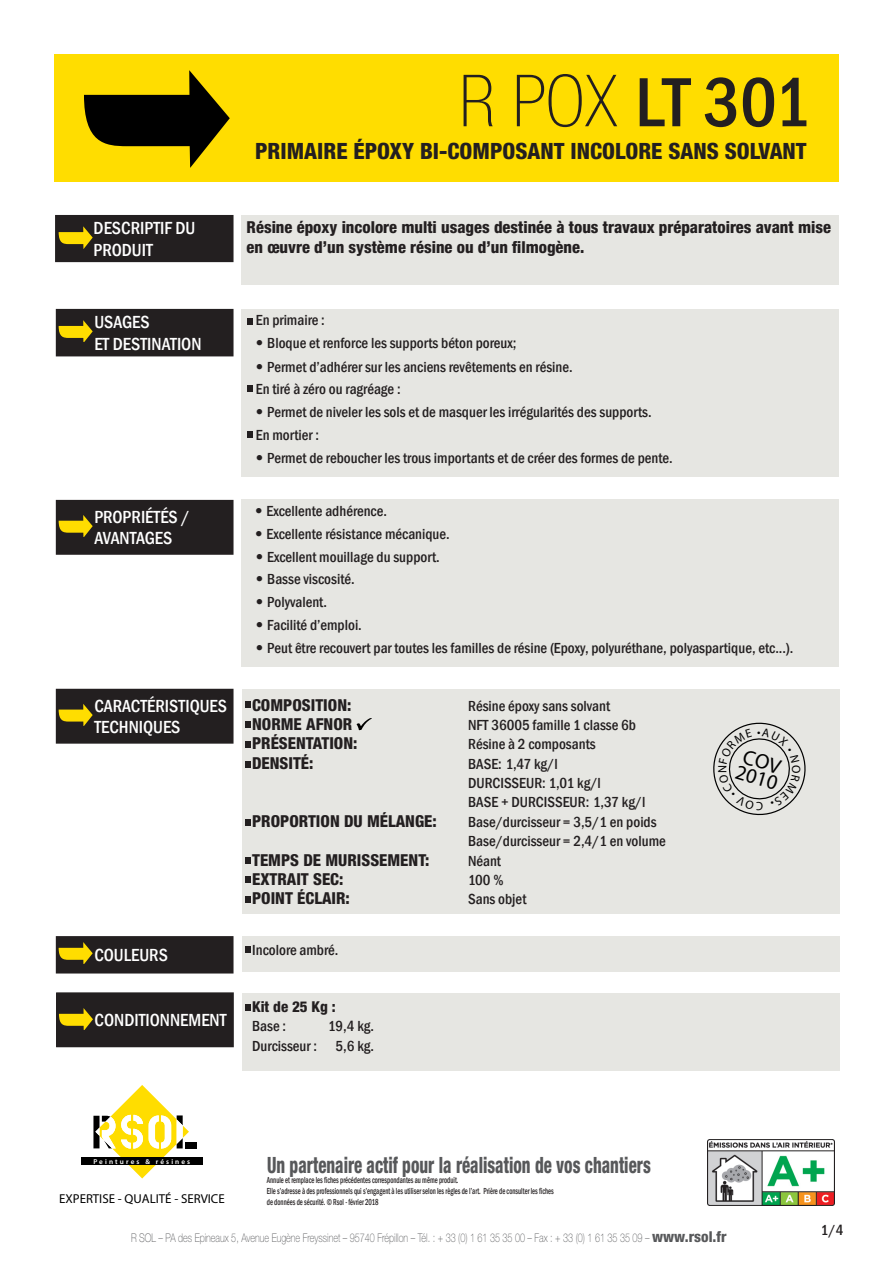
<style>
.page{position:relative;width:893px;height:1263px;background:#fff}
.page>*{position:absolute;margin:0;border:0;box-sizing:border-box;transform-origin:0 0}
.t1{font:500 condensed 72px "Franklin Gothic";color:#231f20}
.t2{font:800 condensed 22.5px "Helvetica Neue LT Std";color:#57585a;scale:.75 1}
.t3{font:800 condensed 22.5px "Helvetica Neue LT Std";color:#231f20}
.t4{font:21px "Times";color:#000}
.t5{font:500 condensed 18px "Franklin Gothic";color:#fff}
.t6{font:800 condensed 16.5px/19.8px "Helvetica Neue LT Std";color:#231f20}
.t7{font:500 condensed 15px "Franklin Gothic";color:#231f20}
.t8{font:800 condensed 15px "Helvetica Neue LT Std";color:#231f20}
.t9{font:700 condensed 12.9px "Helvetica Neue";color:#000}
.t10{font:12.15px "Times";color:#000}
.t11{font:100 12px "Helvetica Neue LT Std";color:#57585a;scale:.75 1}
.t12{font:500 condensed 9px/10.8px "Franklin Gothic";color:#231f20;scale:.75 1}
.t13{font:600 7.2px "Myriad Pro";letter-spacing:.3em;color:#fff}
.s1{font-family:"Helvetica Neue LT Std";font-weight:100}
.s2{font-family:"Helvetica Neue LT Std";font-weight:800}
.s3{font-weight:800;font-stretch:condensed;font-size:15px}
</style>
<div class="page">
<img style="left:707px;top:1139px;width:128px;height:67px">
<div style="left:185px;top:1142px;width:12px;height:6px;background:#000"></div>
<svg style="left:93px;top:1085px;width:96px;height:93px"></svg>
<div style="left:82px;top:1157px;width:121px;height:8px;background:#000"></div>
<div style="left:242px;top:993px;width:597px;height:78px;background:#e6e6e2"></div>
<div style="left:242px;top:937px;width:597px;height:35px;background:#e6e6e2"></div>
<div style="left:242px;top:689px;width:597px;height:225px;background:#e6e6e2"></div>
<div style="left:242px;top:499px;width:597px;height:167px;background:#e6e6e2"></div>
<div style="left:242px;top:309px;width:597px;height:168px;background:#e6e6e2"></div>
<div style="left:242px;top:215px;width:597px;height:70px;background:#e6e6e2"></div>
<div style="left:54px;top:54px;width:785px;height:128px;background:#fd0"></div>
<svg style="left:84px;top:70px;width:146px;height:98px"></svg>
<div style="left:56px;top:216px;width:177px;height:45px;background:#231f20"></div>
<div style="left:55px;top:215px;width:179px;height:47px;border:2px solid #231f20"></div>
<svg style="left:59px;top:226px;width:34px;height:22px"></svg>
<div style="left:57px;top:310px;width:176px;height:46px;background:#231f20"></div>
<div style="left:56px;top:309px;width:178px;height:47px;border:2px solid #231f20"></div>
<svg style="left:59px;top:320px;width:34px;height:22px"></svg>
<svg style="left:247px;top:318px;width:6px;height:6px"></svg>
<svg style="left:247px;top:385px;width:5px;height:7px"></svg>
<div style="left:57px;top:689px;width:176px;height:54px;background:#231f20"></div>
<div style="left:56px;top:689px;width:178px;height:55px;border:2px solid #231f20"></div>
<svg style="left:59px;top:704px;width:34px;height:22px"></svg>
<svg style="left:245px;top:701px;width:5px;height:7px"></svg>
<svg style="left:357px;top:718px;width:15px;height:12px"></svg>
<svg style="left:245px;top:721px;width:5px;height:7px"></svg>
<svg style="left:245px;top:741px;width:5px;height:7px"></svg>
<svg style="left:245px;top:761px;width:5px;height:6px"></svg>
<svg style="left:245px;top:819px;width:5px;height:6px"></svg>
<svg style="left:245px;top:857px;width:5px;height:6px"></svg>
<svg style="left:245px;top:877px;width:5px;height:6px"></svg>
<svg style="left:245px;top:896px;width:5px;height:6px"></svg>
<div style="left:57px;top:993px;width:176px;height:53px;background:#231f20"></div>
<div style="left:56px;top:992px;width:178px;height:55px;border:2px solid #231f20"></div>
<svg style="left:59px;top:1008px;width:34px;height:22px"></svg>
<svg style="left:245px;top:1004px;width:5px;height:6px"></svg>
<div style="left:57px;top:501px;width:176px;height:53px;background:#231f20"></div>
<div style="left:56px;top:500px;width:178px;height:55px;border:2px solid #231f20"></div>
<svg style="left:59px;top:515px;width:34px;height:22px"></svg>
<div style="left:57px;top:937px;width:176px;height:36px;background:#231f20"></div>
<div style="left:56px;top:936px;width:178px;height:37px;border:2px solid #231f20"></div>
<svg style="left:59px;top:942px;width:34px;height:22px"></svg>
<svg style="left:245px;top:947px;width:5px;height:6px"></svg>
<svg style="left:247px;top:431px;width:5px;height:7px"></svg>
<svg style="left:713px;top:722px;width:93px;height:94px"></svg>
<p class="t1" style="left:459px;top:55px;width:353px"><span class="s1">R POX</span> LT 301</p>
<p class="t3" style="left:255px;top:137px;width:553px">PRIMAIRE ÉPOXY BI-COMPOSANT INCOLORE SANS SOLVANT</p>
<p class="t5" style="left:94px;top:216px;width:103px">DESCRIPTIF DU</p>
<p class="t5" style="left:94px;top:238px;width:61px">PRODUIT</p>
<p class="t6" style="left:247px;top:217px;width:586px">Résine époxy incolore multi usages destinée à tous travaux préparatoires avant mise en œuvre d’un système résine ou d’un filmogène.</p>
<p class="t5" style="left:94px;top:310px;width:57px">USAGES</p>
<p class="t5" style="left:94px;top:332px;width:109px">ET DESTINATION</p>
<p class="t7" style="left:256px;top:311px;width:70px">En primaire :</p>
<p class="t7" style="left:256px;top:333px;width:262px"><span class="s2">•</span> Bloque et renforce les supports béton poreux;</p>
<p class="t7" style="left:256px;top:357px;width:318px"><span class="s2">•</span> Permet d’adhérer sur les anciens revêtements en résine.</p>
<p class="t7" style="left:256px;top:379px;width:146px">En tiré à zéro ou ragréage :</p>
<p class="t7" style="left:256px;top:402px;width:397px"><span class="s2">•</span> Permet de niveler les sols et de masquer les irrégularités des supports.</p>
<p class="t7" style="left:256px;top:425px;width:65px">En mortier :</p>
<p class="t7" style="left:256px;top:448px;width:418px"><span class="s2">•</span> Permet de reboucher les trous importants et de créer des formes de pente.</p>
<p class="t5" style="left:94px;top:505px;width:97px">PROPRIÉTÉS /</p>
<p class="t5" style="left:94px;top:527px;width:79px">AVANTAGES</p>
<p class="t7" style="left:255px;top:501px;width:133px"><span class="s2">•</span> Excellente adhérence.</p>
<p class="t7" style="left:255px;top:524px;width:196px"><span class="s2">•</span> Excellente résistance mécanique.</p>
<p class="t7" style="left:256px;top:547px;width:185px"><span class="s2">•</span> Excellent mouillage du support.</p>
<p class="t7" style="left:256px;top:569px;width:100px"><span class="s2">•</span> Basse viscosité.</p>
<p class="t7" style="left:256px;top:592px;width:73px"><span class="s2">•</span> Polyvalent.</p>
<p class="t7" style="left:256px;top:615px;width:108px"><span class="s2">•</span> Facilité d’emploi.</p>
<p class="t7" style="left:256px;top:638px;width:539px"><span class="s2">•</span> Peut être recouvert par toutes les familles de résine (Epoxy, polyuréthane, polyaspartique, etc...).</p>
<p class="t5" style="left:94px;top:694px;width:134px">CARACTÉRISTIQUES</p>
<p class="t5" style="left:94px;top:715px;width:88px">TECHNIQUES</p>
<p class="t6" style="left:252px;top:694px;width:101px">COMPOSITION:</p>
<p class="t7" style="left:468px;top:696px;width:144px">Résine époxy sans solvant</p>
<p class="t6" style="left:252px;top:714px;width:102px">NORME AFNOR</p>
<p class="t7" style="left:468px;top:715px;width:169px">NFT 36005 famille 1 classe 6b</p>
<p class="t6" style="left:252px;top:733px;width:107px">PRÉSENTATION:</p>
<p class="t7" style="left:468px;top:734px;width:129px">Résine à 2 composants</p>
<p class="t10" style="left:757px;top:724px;width:5px">•</p>
<p class="t6" style="left:252px;top:753px;width:63px">DENSITÉ:</p>
<p class="t7" style="left:468px;top:754px;width:91px">BASE: 1,47 kg/l</p>
<p class="t10" style="left:715px;top:773px;width:10px;rotate:-90deg">N</p>
<p class="t7" style="left:468px;top:773px;width:134px">DURCISSEUR: 1,01 kg/l</p>
<p class="t7" style="left:468px;top:793px;width:179px">BASE + DURCISSEUR: 1,37 kg/l</p>
<p class="t7" style="left:468px;top:831px;width:199px">Base/durcisseur = 2,4/1 en volume</p>
<p class="t6" style="left:252px;top:811px;width:186px">PROPORTION DU MÉLANGE:</p>
<p class="t7" style="left:468px;top:812px;width:190px">Base/durcisseur = 3,5/1 en poids</p>
<p class="t4" style="left:740px;top:758px;width:45px;rotate:16deg">2010</p>
<p class="t10" style="left:763px;top:813px;width:9px;rotate:-180deg">C</p>
<p class="t10" style="left:804px;top:765px;width:10px;rotate:90deg">O</p>
<p class="t6" style="left:252px;top:850px;width:179px">TEMPS DE MURISSEMENT:</p>
<p class="t7" style="left:468px;top:851px;width:34px">Néant</p>
<p class="t6" style="left:252px;top:869px;width:93px">EXTRAIT SEC:</p>
<p class="t7" style="left:468px;top:870px;width:37px">100 %</p>
<p class="t6" style="left:252px;top:888px;width:99px">POINT ÉCLAIR:</p>
<p class="t7" style="left:468px;top:890px;width:60px">Sans objet</p>
<p class="t5" style="left:94px;top:943px;width:75px">COULEURS</p>
<p class="t7" style="left:252px;top:940px;width:88px">Incolore ambré.</p>
<p class="t5" style="left:95px;top:1008px;width:133px">CONDITIONNEMENT</p>
<p class="t8" style="left:252px;top:997px;width:85px">Kit de 25 Kg :</p>
<p class="t7" style="left:252px;top:1016px;width:35px">Base :</p>
<p class="t7" style="left:328px;top:1016px;width:47px">19,4 kg.</p>
<p class="t7" style="left:336px;top:1036px;width:40px">5,6 kg.</p>
<p class="t7" style="left:252px;top:1036px;width:66px">Durcisseur :</p>
<p class="t13" style="left:93px;top:1157px;width:98px">Peintures &amp; résines</p>
<p class="t9" style="left:59px;top:1191px;width:167px">EXPERTISE - QUALITÉ - SERVICE</p>
<p class="t2" style="left:267px;top:1150px;width:513px">Un partenaire actif pour la réalisation de vos chantiers</p>
<p class="t12" style="left:267px;top:1175px;width:384px">Annule et remplace les fiches précédentes correspondantes au même produit.<br>Elle s’adresse à des professionnels qui s’engagent à les utiliser selon les règles de l’art. Prière de consulter les fiches de données de sécurité. © Rsol - février 2018</p>
<p class="t11" style="left:131px;top:1231px;width:795px">R SOL – PA des Epineaux 5, Avenue Eugène Freyssinet – 95740 Frépillon – Tél. : + 33 (0) 1 61 35 35 00 – Fax : + 33 (0) 1 61 35 35 09 – <span class="s3">www.rsol.fr</span></p>
<p class="t7" style="left:821px;top:1220px;width:24px">1/4</p>
</div>
